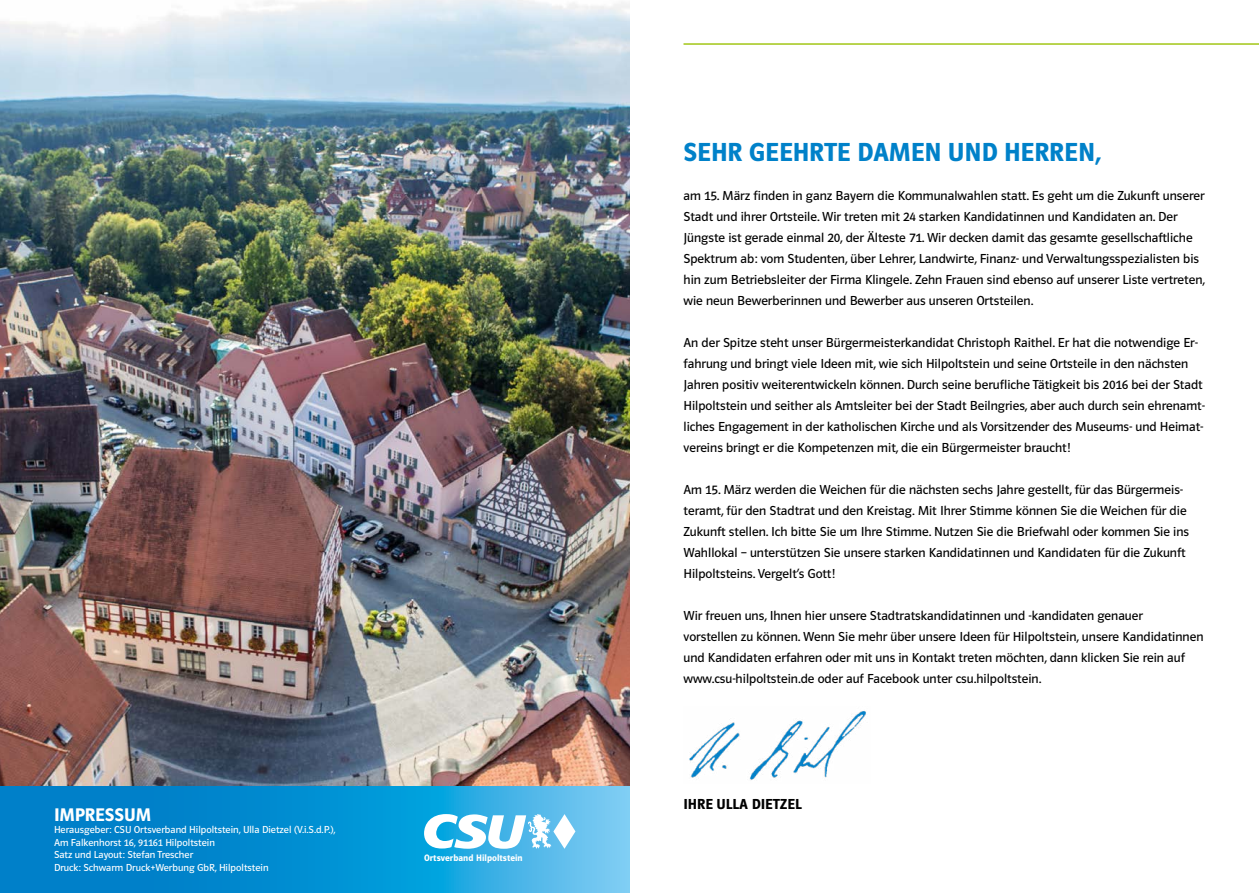
<style>
.page{position:relative;width:1259px;height:893px;background:#fff}
.page>*{position:absolute;margin:0;border:0;box-sizing:border-box;transform-origin:0 0}
.t1{font:600 27px "Polo 22 R";color:#0081c9}
.t2{font:600 18.9px "Polo 22 R";color:#fff}
.t3{font:600 15px "Polo 22 R";color:#000}
.t4{font:13.5px/21px "Polo 22 R Buch";color:#000}
.t5{font:10.5px/12.6px "Polo 22 R Buch";color:#fff}
.t6{font:600 9.6px "Polo 22 R";color:#fff}
</style>
<div class="page">
<img style="left:0;top:0;width:629px;height:787px">
<svg style="left:0;top:787px;width:629px;height:106px;background:#1495d5"></svg>
<hr style="left:683px;top:43px;width:576px;height:2px;background:#a2c617">
<img style="left:689px;top:711px;width:177px;height:69px">
<svg style="left:424px;top:814px;width:151px;height:35px"></svg>
<h2 class="t2" style="left:54px;top:804px;width:98px">IMPRESSUM</h2>
<p class="t5" style="left:54px;top:823px;width:283px">Herausgeber: CSU Ortsverband Hilpoltstein, Ulla Dietzel (V.i.S.d.P.), Am Falkenhorst 16, 91161 Hilpoltstein<br>Satz und Layout: Stefan Trescher<br>Druck: Schwarm Druck+Werbung GbR, Hilpoltstein</p>
<p class="t6" style="left:424px;top:853px;width:100px">Ortsverband Hilpoltstein</p>
<h1 class="t1" style="left:683px;top:138px;width:420px">SEHR GEEHRTE DAMEN UND HERREN,</h1>
<p class="t4" style="left:683px;top:185px;width:523px">am 15. März finden in ganz Bayern die Kommunalwahlen statt. Es geht um die Zukunft unserer Stadt und ihrer Ortsteile. Wir treten mit 24 starken Kandidatinnen und Kandidaten an. Der Jüngste ist gerade einmal 20, der Älteste 71. Wir decken damit das gesamte gesellschaftliche Spektrum ab: vom Studenten, über Lehrer, Landwirte, Finanz- und Verwaltungsspezialisten bis hin zum Betriebsleiter der Firma Klingele. Zehn Frauen sind ebenso auf unserer Liste vertreten, wie neun Bewerberinnen und Bewerber aus unseren Ortsteilen.</p>
<p class="t4" style="left:683px;top:332px;width:523px">An der Spitze steht unser Bürgermeisterkandidat Christoph Raithel. Er hat die notwendige Er&shy;fahrung und bringt viele Ideen mit, wie sich Hilpoltstein und seine Ortsteile in den nächsten Jahren positiv weiterentwickeln können. Durch seine berufliche Tätigkeit bis 2016 bei der Stadt Hilpoltstein und seither als Amtsleiter bei der Stadt Beilngries, aber auch durch sein ehrenamt&shy;liches Engagement in der katholischen Kirche und als Vorsitzender des Museums- und Heimat&shy;vereins bringt er die Kompetenzen mit, die ein Bürgermeister braucht!</p>
<p class="t4" style="left:683px;top:479px;width:507px">Am 15. März werden die Weichen für die nächsten sechs Jahre gestellt, für das Bürgermeis&shy;teramt, für den Stadtrat und den Kreistag. Mit Ihrer Stimme können Sie die Weichen für die Zukunft stellen. Ich bitte Sie um Ihre Stimme. Nutzen Sie die Briefwahl oder kommen Sie ins Wahllokal – unterstützen Sie unsere starken Kandidatinnen und Kandidaten für die Zukunft Hilpoltsteins. Vergelt’s Gott!</p>
<p class="t4" style="left:683px;top:605px;width:521px">Wir freuen uns, Ihnen hier unsere Stadtratskandidatinnen und -kandidaten genauer<br>vorstellen zu können. Wenn Sie mehr über unsere Ideen für Hilpoltstein, unsere Kandidatinnen und Kandidaten erfahren oder mit uns in Kontakt treten möchten, dann klicken Sie rein auf www.csu-hilpoltstein.de oder auf Facebook unter csu.hilpoltstein.</p>
<p class="t3" style="left:683px;top:796px;width:120px">IHRE ULLA DIETZEL</p>
</div>
